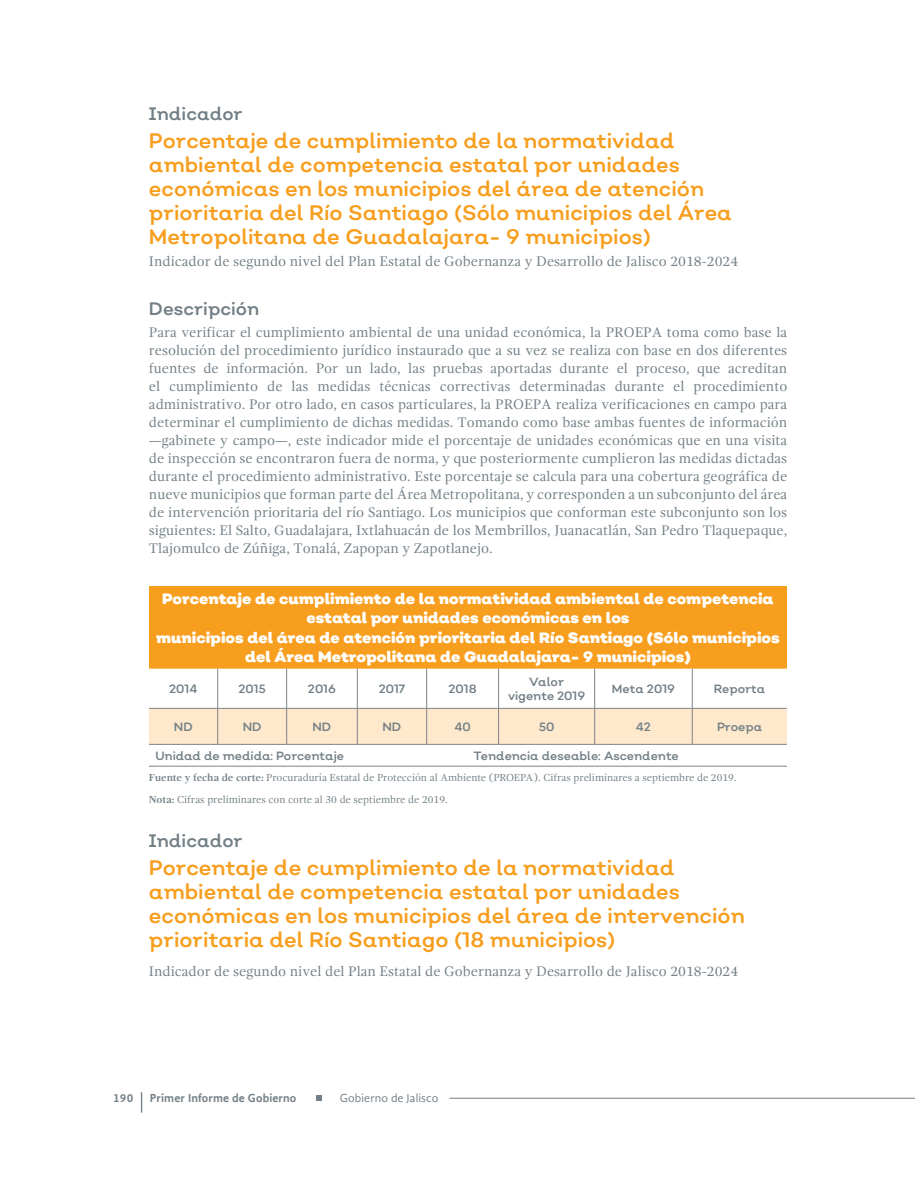
<style>
.page{position:relative;width:915px;height:1191px;background:#fff}
.page>*{position:absolute;margin:0;border:0;box-sizing:border-box;transform-origin:0 0}
.TITULO_DE_INDICADOR{font:21px/24px "Nutmeg";color:#f89e1e}
.Indicador-Descripcio{font:18px "Nutmeg";color:#738087}
.Cabeza_Tabla{font:900 15px/19.5px "Nutmeg";color:#fff;text-align:center}
.CUERPO_DE_TEXTO_GENE{font:14.25px/18px "Gandhi Serif";color:#738087;text-align:justify}
.TITULO_DE_INDICADOR-2{font:14.25px "Gandhi Serif";color:#738087}
.Texto_Tabla{font:12px/13.5px "Nutmeg";color:#738087;text-align:center}
.t1{font:700 12px "Gandhi Sans";letter-spacing:.01em;color:#738087}
.t2{font:12px "Gandhi Sans";letter-spacing:.01em;color:#738087}
.FuenteNota{font:10.5px "Gandhi Serif";color:#738087}
.s1{font-weight:700}
</style>
<div class="page">
<hr style="left:449px;top:1097px;width:465px;height:1px;background:#738087">
<svg style="left:141px;top:1092px;width:1px;height:20px"></svg>
<svg style="left:316px;top:1095px;width:6px;height:5px"></svg>
<div style="left:149px;top:586px;width:637px;height:82px;background:#f89e1e"></div>
<svg style="left:149px;top:668px;width:637px;height:98px"></svg>
<div style="left:149px;top:709px;width:637px;height:35px;background:#fee9cc"></div>
<hr style="left:217px;top:668px;width:1px;height:40px;background:#808285">
<hr style="left:286px;top:668px;width:1px;height:40px;background:#808285">
<hr style="left:357px;top:668px;width:1px;height:40px;background:#808285">
<hr style="left:426px;top:668px;width:1px;height:40px;background:#808285">
<hr style="left:498px;top:668px;width:1px;height:40px;background:#808285">
<hr style="left:594px;top:668px;width:1px;height:40px;background:#808285">
<hr style="left:691px;top:668px;width:1px;height:40px;background:#808285">
<hr style="left:149px;top:708px;width:69px;height:1px;background:#808285">
<hr style="left:218px;top:708px;width:68px;height:1px;background:#808285">
<hr style="left:217px;top:708px;width:1px;height:36px;background:#808285">
<hr style="left:286px;top:708px;width:71px;height:1px;background:#808285">
<hr style="left:286px;top:708px;width:1px;height:36px;background:#808285">
<hr style="left:357px;top:708px;width:69px;height:1px;background:#808285">
<hr style="left:357px;top:708px;width:1px;height:36px;background:#808285">
<hr style="left:426px;top:708px;width:72px;height:1px;background:#808285">
<hr style="left:426px;top:708px;width:1px;height:36px;background:#808285">
<hr style="left:498px;top:708px;width:96px;height:1px;background:#808285">
<hr style="left:498px;top:708px;width:1px;height:36px;background:#808285">
<hr style="left:594px;top:708px;width:98px;height:1px;background:#808285">
<hr style="left:594px;top:708px;width:1px;height:36px;background:#808285">
<hr style="left:692px;top:708px;width:94px;height:1px;background:#808285">
<hr style="left:691px;top:708px;width:1px;height:36px;background:#808285">
<hr style="left:149px;top:744px;width:69px;height:1px;background:#808285">
<hr style="left:218px;top:744px;width:68px;height:1px;background:#808285">
<hr style="left:286px;top:744px;width:71px;height:1px;background:#808285">
<hr style="left:357px;top:744px;width:69px;height:1px;background:#808285">
<hr style="left:426px;top:744px;width:72px;height:1px;background:#808285">
<hr style="left:498px;top:744px;width:96px;height:1px;background:#808285">
<hr style="left:594px;top:744px;width:98px;height:1px;background:#808285">
<hr style="left:692px;top:744px;width:94px;height:1px;background:#808285">
<hr style="left:149px;top:766px;width:69px;height:1px;background:#808285">
<hr style="left:218px;top:766px;width:68px;height:1px;background:#808285">
<hr style="left:286px;top:766px;width:71px;height:1px;background:#808285">
<hr style="left:357px;top:766px;width:69px;height:1px;background:#808285">
<hr style="left:426px;top:766px;width:72px;height:1px;background:#808285">
<hr style="left:498px;top:766px;width:96px;height:1px;background:#808285">
<hr style="left:594px;top:766px;width:98px;height:1px;background:#808285">
<hr style="left:692px;top:766px;width:94px;height:1px;background:#808285">
<p class="Indicador-Descripcio" style="left:149px;top:102px;width:95px">Indicador</p>
<p class="TITULO_DE_INDICADOR" style="left:149px;top:128px;width:584px">Porcentaje de cumplimiento de la normatividad ambiental de competencia estatal por unidades económicas en los municipios del área de atención prioritaria del Río Santiago (Sólo municipios del Área Metropolitana de Guadalajara- 9 municipios)</p>
<p class="TITULO_DE_INDICADOR-2" style="left:149px;top:254px;width:590px">Indicador de segundo nivel del Plan Estatal de Gobernanza y Desarrollo de Jalisco 2018-2024</p>
<p class="Indicador-Descripcio" style="left:149px;top:297px;width:112px">Descripción</p>
<p class="CUERPO_DE_TEXTO_GENE" style="left:149px;top:323px;width:639px">Para verificar el cumplimiento ambiental de una unidad económica, la PROEPA toma como base la resolución del procedimiento jurídico instaurado que a su vez se realiza con base en dos diferentes fuentes de información. Por un lado, las pruebas aportadas durante el proceso, que acreditan el cumplimiento de las medidas técnicas correctivas determinadas durante el procedimiento administrativo. Por otro lado, en casos particulares, la PROEPA realiza verificaciones en campo para determinar el cumplimiento de dichas medidas. Tomando como base ambas fuentes de información —gabinete y campo—, este indicador mide el porcentaje de unidades económicas que en una visita de inspección se encontraron fuera de norma, y que posteriormente cumplieron las medidas dictadas durante el procedimiento administrativo. Este porcentaje se calcula para una cobertura geográfica de nueve municipios que forman parte del Área Metropolitana, y corresponden a un subconjunto del área de intervención prioritaria del río Santiago. Los municipios que conforman este subconjunto son los siguientes: El Salto, Guadalajara, Ixtlahuacán de los Membrillos, Juanacatlán, San Pedro Tlaquepaque, Tlajomulco de Zúñiga, Tonalá, Zapopan y Zapotlanejo.</p>
<p class="Cabeza_Tabla" style="left:162px;top:589px;width:612px">Porcentaje de cumplimiento de la normatividad ambiental de competencia estatal por unidades económicas en los</p>
<p class="Cabeza_Tabla" style="left:156px;top:628px;width:625px">municipios del área de atención prioritaria del Río Santiago (Sólo municipios del Área Metropolitana de Guadalajara- 9 municipios)</p>
<p class="Texto_Tabla" style="left:169px;top:682px;width:30px">2014</p>
<p class="Texto_Tabla" style="left:238px;top:682px;width:29px">2015</p>
<p class="Texto_Tabla" style="left:308px;top:682px;width:29px">2016</p>
<p class="Texto_Tabla" style="left:378px;top:682px;width:28px">2017</p>
<p class="Texto_Tabla" style="left:448px;top:682px;width:30px">2018</p>
<p class="Texto_Tabla" style="left:508px;top:675px;width:79px">Valor vigente 2019</p>
<p class="Texto_Tabla" style="left:611px;top:682px;width:64px">Meta 2019</p>
<p class="Texto_Tabla" style="left:713px;top:682px;width:53px">Reporta</p>
<p class="Texto_Tabla" style="left:174px;top:719px;width:20px">ND</p>
<p class="Texto_Tabla" style="left:243px;top:719px;width:20px">ND</p>
<p class="Texto_Tabla" style="left:312px;top:719px;width:20px">ND</p>
<p class="Texto_Tabla" style="left:382px;top:719px;width:20px">ND</p>
<p class="Texto_Tabla" style="left:454px;top:719px;width:18px">40</p>
<p class="Texto_Tabla" style="left:538px;top:719px;width:17px">50</p>
<p class="Texto_Tabla" style="left:635px;top:719px;width:17px">42</p>
<p class="Texto_Tabla" style="left:716px;top:719px;width:47px">Proepa</p>
<p class="Texto_Tabla" style="left:155px;top:748px;width:190px">Unidad de medida: Porcentaje</p>
<p class="Texto_Tabla" style="left:473px;top:748px;width:207px">Tendencia deseable: Ascendente</p>
<p class="FuenteNota" style="left:149px;top:772px;width:589px"><span class="s1">Fuente y fecha de corte:</span> Procuraduría Estatal de Protección al Ambiente (PROEPA). Cifras preliminares a septiembre de 2019.</p>
<p class="FuenteNota" style="left:149px;top:793px;width:300px"><span class="s1">Nota:</span> Cifras preliminares con corte al 30 de septiembre de 2019.</p>
<p class="Indicador-Descripcio" style="left:149px;top:828px;width:95px">Indicador</p>
<p class="TITULO_DE_INDICADOR" style="left:149px;top:855px;width:597px">Porcentaje de cumplimiento de la normatividad ambiental de competencia estatal por unidades económicas en los municipios del área de intervención prioritaria del Río Santiago (18 municipios)</p>
<p class="CUERPO_DE_TEXTO_GENE" style="left:149px;top:962px;width:590px">Indicador de segundo nivel del Plan Estatal de Gobernanza y Desarrollo de Jalisco 2018-2024</p>
<p class="t1" style="left:113px;top:1090px;width:22px">190</p>
<p class="t1" style="left:150px;top:1090px;width:148px">Primer Informe de Gobierno</p>
<p class="t2" style="left:340px;top:1090px;width:100px">Gobierno de Jalisco</p>
</div>
